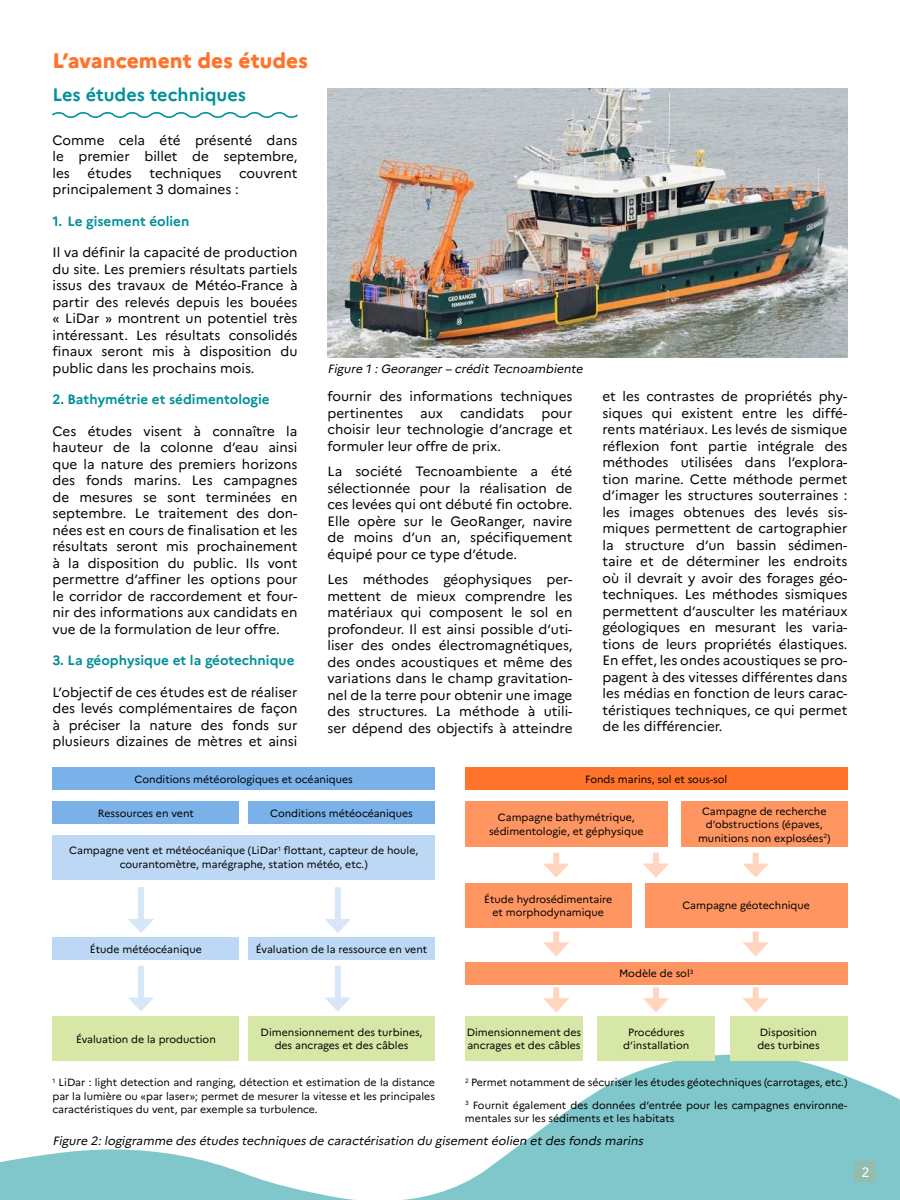
<style>
.page{position:relative;width:900px;height:1200px;background:#fff}
.page>*{position:absolute;margin:0;border:0;box-sizing:border-box;transform-origin:0 0}
.t1{font:800 21px "Marianne";color:#ff732c}
.t2{font:700 18px "Marianne";color:#009099}
.t3{font:13.5px/16.5px "Marianne";color:#000;text-align:justify}
.t4{font:700 13.5px "Marianne";color:#009099}
.t5{font:13.5px "Marianne";color:#fff}
.t6{font:italic 12px "Marianne";color:#000}
.t7{font:10.5px/13.5px "Marianne";color:#000;text-align:center}
</style>
<div class="page">
<svg style="left:0;top:1054px;width:900px;height:146px"></svg>
<svg style="left:52px;top:112px;width:246px;height:6px"></svg>
<img style="left:328px;top:89px;width:520px;height:269px">
<div style="left:52px;top:767px;width:383px;height:23px;background:#7ab1e8"></div>
<div style="left:52px;top:802px;width:187px;height:22px;background:#7ab1e8"></div>
<div style="left:248px;top:802px;width:187px;height:22px;background:#7ab1e8"></div>
<div style="left:52px;top:835px;width:383px;height:45px;background:#bcd8f4"></div>
<div style="left:138px;top:887px;width:6px;height:37px;background:#d7e7f8"></div>
<svg style="left:128px;top:919px;width:26px;height:14px"></svg>
<div style="left:335px;top:887px;width:6px;height:37px;background:#d7e7f8"></div>
<svg style="left:325px;top:919px;width:26px;height:14px"></svg>
<div style="left:52px;top:938px;width:187px;height:22px;background:#bcd8f4"></div>
<div style="left:248px;top:938px;width:187px;height:22px;background:#bcd8f4"></div>
<div style="left:138px;top:966px;width:6px;height:37px;background:#d7e7f8"></div>
<svg style="left:128px;top:997px;width:26px;height:14px"></svg>
<div style="left:335px;top:966px;width:6px;height:37px;background:#d7e7f8"></div>
<svg style="left:325px;top:997px;width:26px;height:15px"></svg>
<div style="left:52px;top:1016px;width:187px;height:45px;background:#d6e7a6"></div>
<div style="left:248px;top:1016px;width:187px;height:45px;background:#d6e7a6"></div>
<div style="left:465px;top:767px;width:383px;height:23px;background:#ff732c"></div>
<div style="left:465px;top:802px;width:203px;height:45px;background:#ff9661"></div>
<div style="left:681px;top:802px;width:167px;height:45px;background:#ff9661"></div>
<div style="left:465px;top:883px;width:167px;height:45px;background:#ff9661"></div>
<div style="left:645px;top:883px;width:203px;height:45px;background:#ff9661"></div>
<div style="left:553px;top:853px;width:6px;height:16px;background:#ffd5c0"></div>
<svg style="left:543px;top:864px;width:26px;height:14px"></svg>
<div style="left:753px;top:853px;width:6px;height:16px;background:#ffd5c0"></div>
<svg style="left:743px;top:864px;width:25px;height:14px"></svg>
<div style="left:653px;top:853px;width:6px;height:16px;background:#ffd5c0"></div>
<svg style="left:643px;top:864px;width:26px;height:14px"></svg>
<div style="left:553px;top:931px;width:6px;height:17px;background:#ffd5c0"></div>
<svg style="left:543px;top:942px;width:26px;height:15px"></svg>
<div style="left:753px;top:931px;width:6px;height:17px;background:#ffd5c0"></div>
<svg style="left:743px;top:942px;width:26px;height:15px"></svg>
<div style="left:465px;top:962px;width:383px;height:22px;background:#ff9661"></div>
<div style="left:553px;top:987px;width:6px;height:17px;background:#ffd5c0"></div>
<svg style="left:543px;top:998px;width:26px;height:14px"></svg>
<div style="left:753px;top:987px;width:6px;height:17px;background:#ffd5c0"></div>
<svg style="left:743px;top:998px;width:26px;height:14px"></svg>
<div style="left:653px;top:987px;width:6px;height:17px;background:#ffd5c0"></div>
<svg style="left:643px;top:998px;width:26px;height:14px"></svg>
<div style="left:465px;top:1016px;width:118px;height:45px;background:#d6e7a6"></div>
<div style="left:597px;top:1016px;width:118px;height:45px;background:#d6e7a6"></div>
<div style="left:730px;top:1016px;width:118px;height:45px;background:#d6e7a6"></div>
<div style="left:855px;top:1161px;width:21px;height:21px;background:#95bbac"></div>
<h1 class="t1" style="left:52px;top:48px;width:257px">L’avancement des études</h1>
<h2 class="t2" style="left:52px;top:84px;width:195px">Les études techniques</h2>
<p class="t3" style="left:52px;top:132px;width:247px">Comme cela été présenté dans le premier billet de septembre, les</p>
<p class="t3" style="left:88px;top:165px;width:46px">études</p>
<p class="t3" style="left:149px;top:165px;width:74px">techniques</p>
<p class="t3" style="left:239px;top:165px;width:60px">couvrent</p>
<p class="t3" style="left:52px;top:181px;width:188px">principalement 3 domaines :</p>
<p class="t4" style="left:52px;top:213px;width:138px">1. Le gisement éolien</p>
<p class="t3" style="left:52px;top:244px;width:247px">Il va définir la capacité de production du site. Les premiers résultats partiels issus des travaux de Météo-France à partir des relevés depuis les bouées « LiDar » montrent un potentiel très intéressant. Les résultats consolidés finaux seront mis à disposition du public dans les prochains mois.</p>
<p class="t4" style="left:52px;top:391px;width:219px">2. Bathymétrie et sédimentologie</p>
<p class="t3" style="left:52px;top:423px;width:247px">Ces études visent à connaître la hauteur de la colonne d’eau ainsi que la nature des premiers horizons des fonds marins. Les campagnes de mesures se sont terminées en septembre. Le traitement des don&shy;nées est en cours de finalisation et les résultats seront mis prochainement à la disposition du public. Ils vont permettre d’affiner les options pour le corridor de raccordement et four&shy;nir des informations aux candidats en vue de la formulation de leur offre.</p>
<p class="t4" style="left:52px;top:652px;width:243px">3. La géophysique et la géotechnique</p>
<p class="t3" style="left:52px;top:684px;width:247px">L’objectif de ces études est de réaliser des levés complémentaires de façon à préciser la nature des fonds sur plusieurs dizaines de mètres et ainsi</p>
<p class="t6" style="left:327px;top:362px;width:259px">Figure 1 :Georanger– crédit Tecnoambiente</p>
<p class="t3" style="left:327px;top:388px;width:247px">fournir des informations techniques pertinentes</p>
<p class="t3" style="left:420px;top:405px;width:24px">aux</p>
<p class="t3" style="left:460px;top:405px;width:66px">candidats</p>
<p class="t3" style="left:327px;top:405px;width:247px;text-indent:214px">pour choisir leur technologie d’ancrage et formuler leur offre de prix.</p>
<p class="t3" style="left:327px;top:463px;width:247px">La société Tecnoambiente a été sélectionnée pour la réalisation de ces levées qui ont débuté fin octobre.<br>Elle opère sur le GeoRanger, navire de moins d’un an, spécifiquement équipé pour ce type d’étude.</p>
<p class="t3" style="left:327px;top:571px;width:247px">Les méthodes géophysiques per&shy;mettent de mieux comprendre les matériaux qui composent le sol en profondeur. Il est ainsi possible d’uti&shy;liser des ondes électromagnétiques, des ondes acoustiques et même des variations dans le champ gravitation&shy;nel de la terre pour obtenir une image des structures. La méthode à utili&shy;ser dépend des objectifs à atteindre</p>
<p class="t3" style="left:602px;top:388px;width:247px">et les contrastes de propriétés phy&shy;siques qui existent entre les diffé&shy;rents matériaux. Les levés de sismique réflexion font partie intégrale des méthodes utilisées dans l’explora&shy;tion marine. Cette méthode permet d’imager les structures souterraines : les images obtenues des levés sis&shy;miques permettent de cartographier la structure d’un bassin sédimen&shy;taire et de déterminer les endroits où il devrait y avoir des forages géo&shy;techniques. Les méthodes sismiques permettent d’ausculter les matériaux géologiques en mesurant les varia&shy;tions de leurs propriétés élastiques.<br>En effet, les ondes acoustiques se pro&shy;pagent à des vitesses différentes dans les médias en fonction de leurs carac&shy;téristiques techniques, ce qui permet de les différencier.</p>
<p class="t7" style="left:135px;top:772px;width:220px">Conditions météorologiques et océaniques</p>
<p class="t7" style="left:98px;top:806px;width:98px">Ressources en vent</p>
<p class="t7" style="left:270px;top:806px;width:144px">Conditions météocéaniques</p>
<p class="t7" style="left:69px;top:844px;width:351px">Campagne vent et météocéanique (LiDar<sup>1</sup> flottant, capteur de houle, courantomètre, marégraphe, station météo, etc.)</p>
<p class="t7" style="left:90px;top:942px;width:113px">Étude météocéanique</p>
<p class="t7" style="left:256px;top:942px;width:173px">Évaluation de la ressource en vent</p>
<p class="t7" style="left:585px;top:772px;width:144px">Fonds marins, sol et sous-sol</p>
<p class="t7" style="left:489px;top:811px;width:156px">Campagne bathymétrique, sédimentologie, et géphysique</p>
<p class="t7" style="left:698px;top:804px;width:134px">Campagne de recherche d’obstructions (épaves, munitions non explosées<sup>2</sup>)</p>
<p class="t7" style="left:484px;top:892px;width:129px">Étude hydrosédimentaire et morphodynamique</p>
<p class="t7" style="left:682px;top:899px;width:129px">Campagne géotechnique</p>
<p class="t7" style="left:619px;top:967px;width:76px">Modèle de sol<sup>3</sup></p>
<p class="t7" style="left:76px;top:1032px;width:141px">Évaluation de la production</p>
<p class="t7" style="left:261px;top:1025px;width:163px">Dimensionnement des turbines, des ancrages et des câbles</p>
<p class="t7" style="left:467px;top:1025px;width:116px;text-align:left">Dimensionnement des ancrages et des câbles</p>
<p class="t7" style="left:623px;top:1025px;width:68px">Procédures d’installation</p>
<p class="t7" style="left:757px;top:1025px;width:64px;text-align:left">Disposition des turbines</p>
<p class="t7" style="left:52px;top:1076px;width:384px;text-align:justify"><sup>1</sup> LiDar : light detection and ranging, détection et estimation de la distance par la lumière ou «par laser»; permet de mesurer la vitesse et les principales caractéristiques du vent, par exemple sa turbulence.</p>
<p class="t7" style="left:465px;top:1071px;width:384px;line-height:22.5px;text-align:left"><sup>2</sup> Permet notamment de sécuriser les études géotechniques (carrotages, etc.)<br><sup>3</sup> Fournit également des données d’entrée pour les campagnes environne-</p>
<p class="t7" style="left:465px;top:1112px;width:211px">mentales sur les sédiments et les habitats</p>
<p class="t6" style="left:52px;top:1134px;width:595px">Figure 2:logigramme des études techniques de caractérisation du gisement éolien et des fonds marins</p>
<p class="t5" style="left:861px;top:1164px;width:10px">2</p>
</div>
